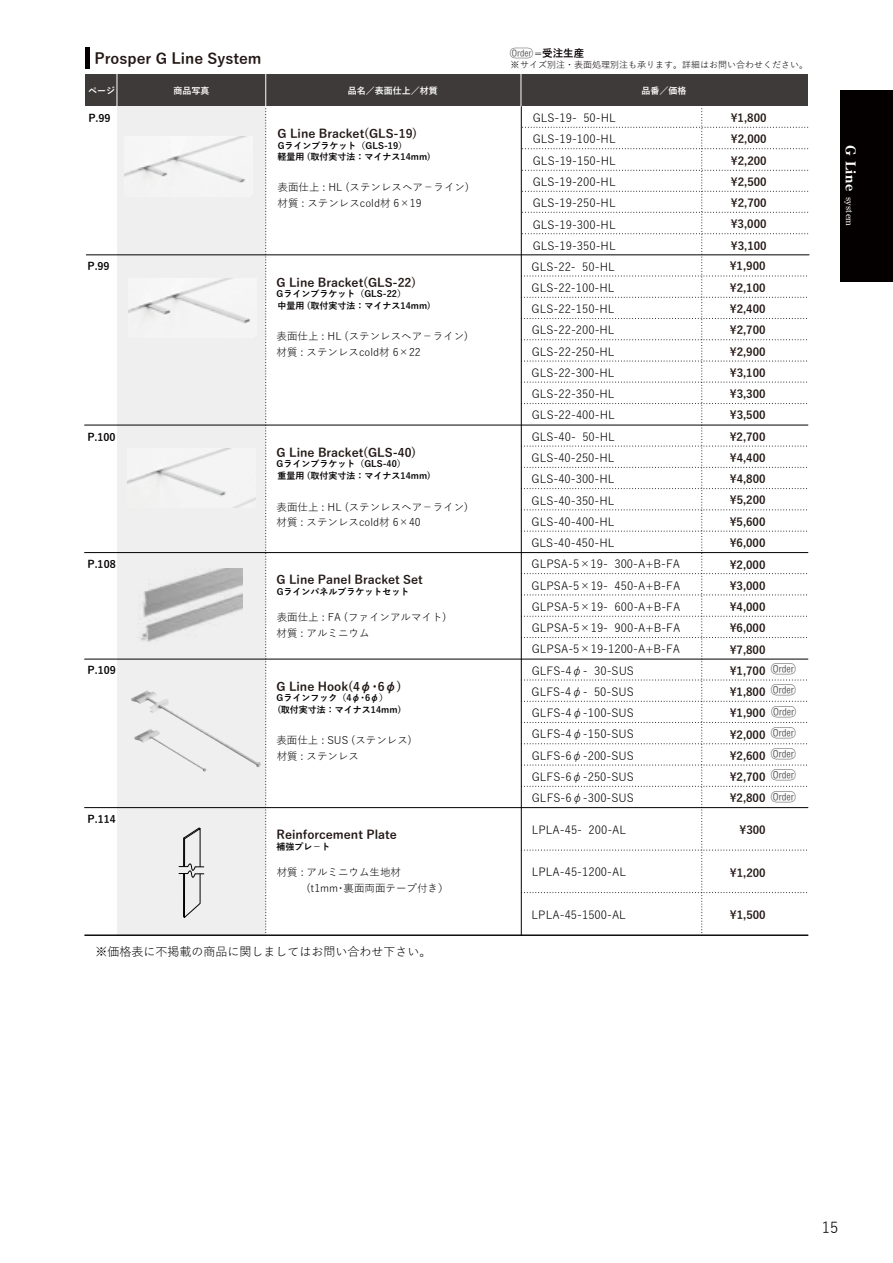
<style>
.page{position:relative;width:893px;height:1263px;background:#fff}
.page>*{position:absolute;margin:0;border:0;box-sizing:border-box;transform-origin:0 0}
.t1{font:700 15px "Yu Gothic";color:#221714}
.t2{font:15px "Yu Gothic";color:#040000}
.t3{font:700 12px "Yu Gothic";color:#221714}
.t4{font:12px "Yu Gothic";color:#040000}
.t5{font:11.25px/21.3px "Yu Gothic";color:#040000;text-align:justify}
.t6{font:700 11.25px/21.3px "Yu Gothic";color:#221714;text-align:justify}
.t7{font:11.25px "ONEBYON Epl 2017";color:#595757}
.t8{font:10.5px/15.8px "Yu Gothic";color:#040000}
.t9{font:700 10.5px "Yu Gothic";color:#040000}
.t10{font:700 10.5px "Yu Gothic";color:#090204}
.t11{font:700 9px "Yu Gothic";color:#040000}
.t12{font:9px "Yu Gothic";color:#090204}
.t13{font:700 9px "Yu Gothic";color:#fff}
.t14{font:9px "Century Old Style Std";color:#fff}
.s1{font-family:"ONEBYON Epl 2017";font-weight:400;color:#565757}
.s2{font-weight:400}
.s3{font-weight:700;font-size:13.5px}
</style>
<div class="page">
<div style="left:117px;top:106px;width:149px;height:829px;background:#efefef"></div>
<div style="left:85px;top:74px;width:723px;height:32px;background:#3e3a39"></div>
<hr style="left:117px;top:73px;width:1px;height:34px;background:#fff">
<hr style="left:265px;top:73px;width:1px;height:34px;background:#fff">
<hr style="left:85px;top:48px;width:4px;height:21px;background:#040000">
<hr style="left:521px;top:73px;width:1px;height:34px;background:#fff">
<svg style="left:265px;top:108px;width:1px;height:827px"></svg>
<hr style="left:85px;top:425px;width:723px;height:1px;background:#040000">
<hr style="left:85px;top:552px;width:723px;height:1px;background:#040000">
<hr style="left:85px;top:659px;width:723px;height:1px;background:#040000">
<hr style="left:85px;top:807px;width:723px;height:1px;background:#040000">
<hr style="left:85px;top:935px;width:723px;height:1px;background:#040000">
<div style="left:840px;top:90px;width:53px;height:191px;background:#040000"></div>
<img style="left:129px;top:278px;width:121px;height:46px">
<img style="left:138px;top:569px;width:105px;height:73px">
<img style="left:131px;top:690px;width:130px;height:78px">
<img style="left:134px;top:729px;width:73px;height:43px">
<svg style="left:178px;top:827px;width:26px;height:91px"></svg>
<img style="left:127px;top:448px;width:128px;height:60px">
<svg style="left:521px;top:107px;width:288px;height:828px"></svg>
<hr style="left:86px;top:254px;width:723px;height:1px;background:#040000">
<img style="left:125px;top:137px;width:120px;height:46px">
<h1 class="t1" style="left:94px;top:50px;width:169px">Prosper G Line System</h1>
<p class="t10" style="left:510px;top:47px;width:75px"><span class="s1">≠</span><span class="s2">=</span> 受注生産</p>
<p class="t12" style="left:510px;top:56px;width:299px">※サイズ別注・表面処理別注も承ります。詳細はお問い合わせください。</p>
<p class="t13" style="left:88px;top:86px;width:28px">ページ</p>
<p class="t13" style="left:173px;top:86px;width:37px">商品写真</p>
<p class="t13" style="left:348px;top:86px;width:92px">品名／表面仕上／材質</p>
<p class="t13" style="left:642px;top:86px;width:46px">品番／価格</p>
<p class="t9" style="left:88px;top:113px;width:24px">P.99</p>
<p class="t9" style="left:87px;top:261px;width:24px">P.99</p>
<p class="t3" style="left:278px;top:127px;width:141px">G Line Bracket(GLS-19)</p>
<p class="t11" style="left:278px;top:140px;width:131px">Gラインブラケット（GLS-19）</p>
<p class="t8" style="left:277px;top:178px;width:193px">表面仕上 : HL (ステンレスヘア－ライン)材質 : ステンレスcold材 6×19</p>
<p class="t11" style="left:277px;top:151px;width:155px">軽量用 (取付実寸法：マイナス14mm)</p>
<p class="t3" style="left:277px;top:276px;width:141px">G Line Bracket(GLS-22)</p>
<p class="t11" style="left:277px;top:289px;width:131px">Gラインブラケット（GLS-22）</p>
<p class="t11" style="left:277px;top:300px;width:155px">中量用 (取付実寸法：マイナス14mm)</p>
<p class="t8" style="left:277px;top:327px;width:193px">表面仕上 : HL (ステンレスヘア－ライン)材質 : ステンレスcold材 6×22</p>
<p class="t5" style="left:533px;top:106px;width:85px">GLS-19- 50-HL GLS-19-100-HL GLS-19-150-HL GLS-19-200-HL GLS-19-250-HL GLS-19-300-HL GLS-19-350-HL</p>
<p class="t5" style="left:532px;top:254px;width:85px">GLS-22- 50-HL GLS-22-100-HL GLS-22-150-HL GLS-22-200-HL GLS-22-250-HL GLS-22-300-HL GLS-22-350-HL GLS-22-400-HL</p>
<p class="t6" style="left:731px;top:108px;width:37px">\1,800 \2,000</p>
<p class="t6" style="left:731px;top:171px;width:37px">\2,500</p>
<p class="t6" style="left:731px;top:150px;width:37px">\2,200</p>
<p class="t6" style="left:731px;top:192px;width:37px">\2,700 \3,000 \3,100</p>
<p class="t6" style="left:730px;top:256px;width:37px">\1,900 \2,100 \2,400</p>
<p class="t6" style="left:730px;top:320px;width:37px">\2,700 \2,900 \3,100 \3,300 \3,500</p>
<p class="t6" style="left:730px;top:426px;width:37px">\2,700 \4,400 \4,800 \5,200 \5,600 \6,000 \2,000 \3,000 \4,000 \6,000 \7,800 \1,700 \1,800 \1,900 \2,000 \2,600 \2,700 \2,800</p>
<p class="t5" style="left:531px;top:425px;width:85px">GLS-40- 50-HL GLS-40-250-HL GLS-40-300-HL GLS-40-350-HL GLS-40-400-HL GLS-40-450-HL</p>
<p class="t9" style="left:87px;top:431px;width:30px">P.100</p>
<p class="t3" style="left:277px;top:445px;width:141px">G Line Bracket(GLS-40)</p>
<p class="t11" style="left:276px;top:459px;width:131px">Gラインブラケット（GLS-40）</p>
<p class="t11" style="left:277px;top:470px;width:155px">重量用 (取付実寸法：マイナス14mm)</p>
<p class="t8" style="left:277px;top:497px;width:193px">表面仕上 : HL (ステンレスヘア－ライン)材質 : ステンレスcold材 6×40</p>
<p class="t5" style="left:532px;top:552px;width:150px">GLPSA-5×19- 300-A+B-FA GLPSA-5×19- 450-A+B-FA GLPSA-5×19- 600-A+B-FA GLPSA-5×19- 900-A+B-FA GLPSA-5×19-1200-A+B-FA</p>
<p class="t9" style="left:87px;top:558px;width:30px">P.108</p>
<p class="t3" style="left:277px;top:573px;width:148px">G Line Panel Bracket Set</p>
<p class="t11" style="left:277px;top:586px;width:134px">Gラインパネルブラケットセット</p>
<p class="t8" style="left:277px;top:608px;width:172px">表面仕上 : FA (ファインアルマイト)材質 : アルミニウム</p>
<p class="t9" style="left:87px;top:665px;width:30px">P.109</p>
<p class="t7" style="left:771px;top:663px;width:26px">≠</p>
<p class="t11" style="left:277px;top:693px;width:113px">Gラインフック（4φ･6φ）</p>
<p class="t8" style="left:276px;top:731px;width:137px;line-height:16.2px">表面仕上 : SUS (ステンレス)材質 : ステンレス</p>
<p class="t5" style="left:531px;top:658px;width:104px">GLFS-4φ- 30-SUS GLFS-4φ- 50-SUS GLFS-4φ-100-SUS GLFS-4φ-150-SUS GLFS-6φ-200-SUS GLFS-6φ-250-SUS GLFS-6φ-300-SUS</p>
<p class="t3" style="left:276px;top:679px;width:127px">G Line Hook(4φ･6φ)</p>
<p class="t7" style="left:771px;top:684px;width:26px">≠</p>
<p class="t11" style="left:277px;top:704px;width:125px">(取付実寸法：マイナス14mm)</p>
<p class="t7" style="left:771px;top:706px;width:26px">≠</p>
<p class="t7" style="left:771px;top:727px;width:26px">≠</p>
<p class="t7" style="left:771px;top:748px;width:26px">≠</p>
<p class="t7" style="left:771px;top:769px;width:26px">≠</p>
<p class="t7" style="left:771px;top:791px;width:26px">≠</p>
<p class="t9" style="left:87px;top:813px;width:30px">P.114</p>
<p class="t3" style="left:277px;top:828px;width:122px">Reinforcement Plate</p>
<p class="t11" style="left:277px;top:842px;width:55px">補強プレ－ト</p>
<p class="t8" style="left:307px;top:863px;width:143px;text-indent:-30px">材質 : アルミニウム生地材<br>(t1mm･裏面両面テープ付き）</p>
<p class="t4" style="left:95px;top:941px;width:337px">※価格表に不掲載の商品に関しましてはお問い合わせ下さい。</p>
<p class="t5" style="left:532px;top:818px;width:96px">LPLA-45- 200-AL</p>
<p class="t5" style="left:532px;top:860px;width:96px">LPLA-45-1200-AL</p>
<p class="t5" style="left:532px;top:903px;width:96px">LPLA-45-1500-AL</p>
<p class="t6" style="left:739px;top:820px;width:28px">\300</p>
<p class="t6" style="left:730px;top:862px;width:37px">\1,200</p>
<p class="t6" style="left:730px;top:905px;width:37px">\1,500</p>
<p class="t14" style="left:855px;top:145px;width:82px;rotate:90deg"><span class="s3">G Line</span> system</p>
<h1 class="t2" style="left:822px;top:1214px;width:18px">15</h1>
</div>
